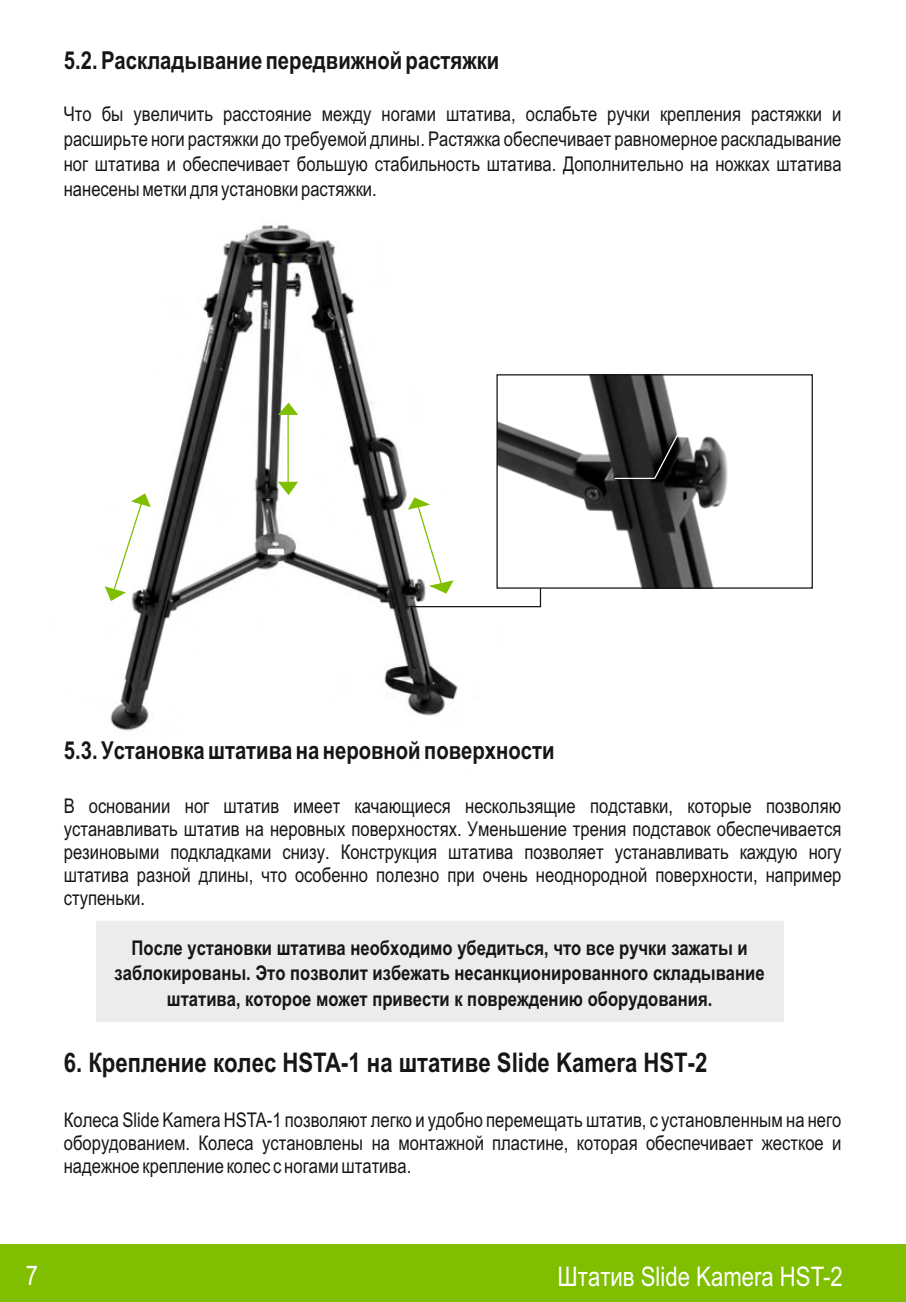
<style>
.page{position:relative;width:906px;height:1302px;background:#fff}
.page>*{position:absolute;margin:0;border:0;box-sizing:border-box;transform-origin:0 0}
.t1{font:700 27px "Arial Narrow";color:#151616}
.t2{font:27px "Arial Narrow";color:#fff}
.t3{font:700 24.75px "Arial Narrow";color:#151616}
.t4{font:20.25px/22.9px "Arial Narrow";color:#151616;text-align:justify}
.t5{font:700 20.25px/25.4px "Arial Narrow";color:#151616;text-align:center}
</style>
<div class="page">
<img style="left:110px;top:224px;width:348px;height:507px">
<div style="left:96px;top:921px;width:688px;height:101px;background:#ececec"></div>
<div style="left:0;top:1243px;width:906px;height:58px;background:#80be00"></div>
<svg style="left:104px;top:492px;width:47px;height:110px"></svg>
<svg style="left:276px;top:401px;width:23px;height:15px"></svg>
<svg style="left:277px;top:480px;width:22px;height:16px"></svg>
<hr style="left:287px;top:414px;width:2px;height:68px;background:#80be00">
<img style="left:498px;top:376px;width:230px;height:210px">
<div style="left:496px;top:374px;width:317px;height:214px;border:1px solid #151616"></div>
<hr style="left:614px;top:477px;width:41px;height:2px;background:#fff">
<svg style="left:653px;top:432px;width:27px;height:48px"></svg>
<svg style="left:403px;top:496px;width:139px;height:112px"></svg>
<p class="t3" style="left:64px;top:51px;width:437px">5.2. Раскладывание передвижной растяжки</p>
<p class="t4" style="left:64px;top:103px;width:779px;line-height:25.2px">Что бы увеличить расстояние между ногами штатива, ослабьте ручки крепления растяжки и расширьте ноги растяжки до требуемой длины. Растяжка обеспечивает равномерное раскладывание ног штатива и обеспечивает большую стабильность штатива. Дополнительно на ножках штатива нанесены метки для установки растяжки.</p>
<p class="t3" style="left:64px;top:740px;width:492px">5.3. Установка штатива на неровной поверхности</p>
<p class="t4" style="left:64px;top:796px;width:779px">В основании ног штатив имеет качающиеся нескользящие подставки, которые позволяю устанавливать штатив на неровных поверхностях. Уменьшение трения подставок обеспечивается резиновыми подкладками снизу. Конструкция штатива позволяет устанавливать каждую ногу штатива разной длины, что особенно полезно при очень неоднородной поверхности, например ступеньки.</p>
<p class="t5" style="left:115px;top:936px;width:651px">После установки штатива необходимо убедиться, что все ручки зажаты и заблокированы. Это позволит избежать несанкционированного складывание штатива, которое может привести к повреждению оборудования.</p>
<h1 class="t1" style="left:64px;top:1052px;width:645px">6. Крепление колес HSTA-1 на штативе Slide Kamera HST-2</h1>
<p class="t4" style="left:64px;top:1110px;width:779px">Колеса Slide Kamera HSTA-1 позволяют легко и удобно перемещать штатив, с установленным на него оборудованием. Колеса установлены на монтажной пластине, которая обеспечивает жесткое и надежное крепление колес с ногами штатива.</p>
<h1 class="t2" style="left:26px;top:1265px;width:14px">7</h1>
<h1 class="t2" style="left:557px;top:1265px;width:286px">Штатив Slide Kamera HST-2</h1>
</div>
